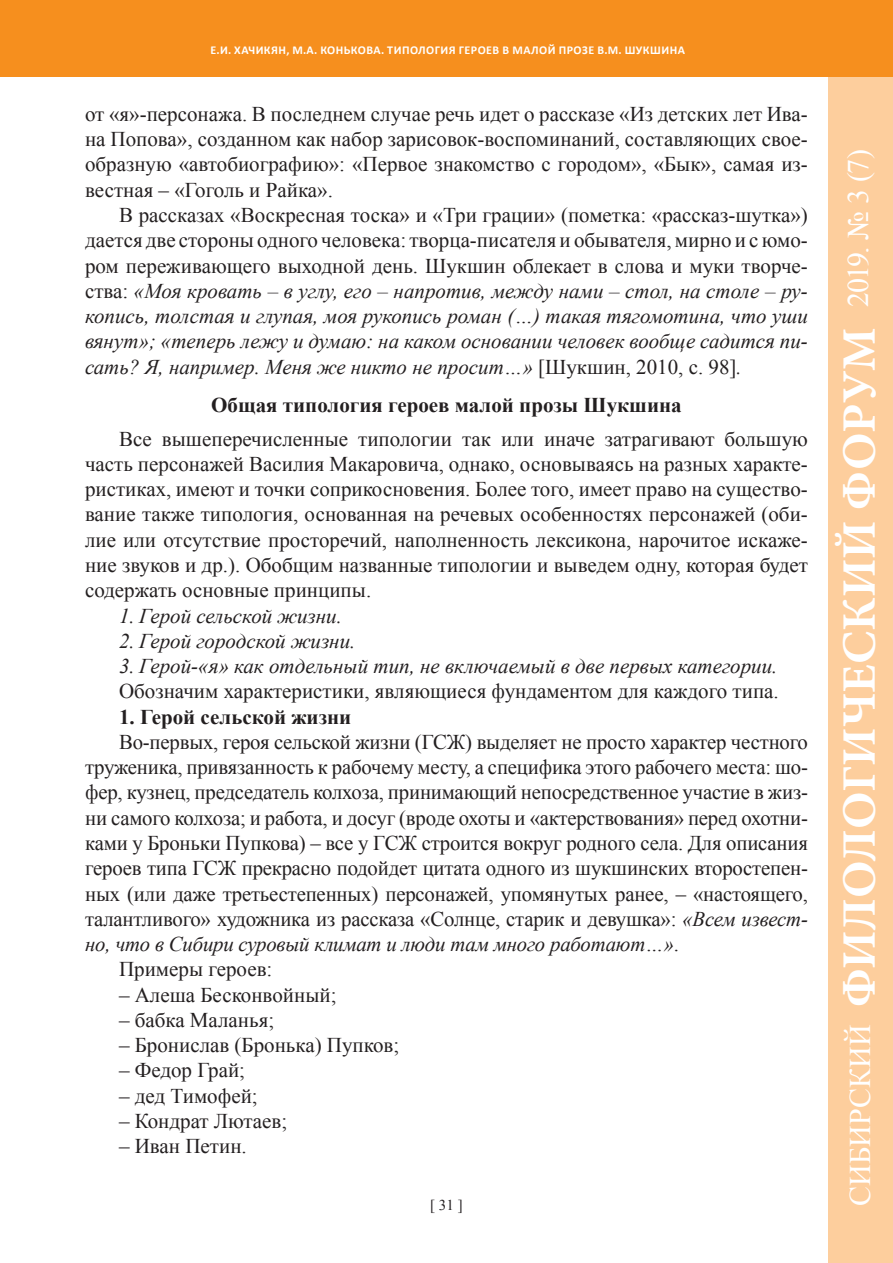
<style>
.page{position:relative;width:893px;height:1263px;background:#fff}
.page>*{position:absolute;margin:0;border:0;box-sizing:border-box;transform-origin:0 0}
.t1{font:700 48px "Minion Pro";color:#fff}
.t2{font:30px "Times New Roman";letter-spacing:-.005em;color:#fff}
.t3{font:21px/25.3px "Times New Roman";letter-spacing:-.01em;color:#231f20;text-align:justify}
.t4{font:italic 21px/25.3px "Times New Roman";color:#231f20;text-align:justify}
.t5{font:700 21px "Times New Roman";color:#231f20}
.t6{font:15px "Times New Roman";color:#231f20}
.t7{font:700 12px "Calibri";letter-spacing:.04em;color:#fff}
.s1{font-style:normal}
.s2{font-style:italic}
</style>
<div class="page">
<div style="left:828px;top:0;width:65px;height:1263px;background:#fdce9d"></div>
<div style="left:0;top:0;width:893px;height:77px;background:#f68f1e"></div>
<p class="t7" style="left:211px;top:43px;width:40px">Е.И. Хачикян</p>
<p class="t7" style="left:286px;top:43px;width:73px">, М.А. Кон ькова</p>
<p class="t7" style="left:381px;top:43px;width:305px">. ТИПОЛОГИЯ ГЕРОЕВ В МАЛОЙ ПРОЗЕ В.М. ШУКШИНА</p>
<p class="t3" style="left:85px;top:101px;width:724px">от «я»-персонажа. В последнем случае речь идет о рассказе «Из детских лет Ива&shy;на Попова», созданном как набор зарисовок-воспоминаний, составляющих свое&shy;образную «автобиографию»: «Первое знакомство с городом», «Бык», самая из&shy;вестная – «Гоголь и Райка».</p>
<p class="t4" style="left:85px;top:202px;width:724px;text-indent:34px"><span class="s1">В рассказах «Воскресная тоска» и «Три грации» (пометка: «рассказ-шутка») дается две стороны одного человека: творца-писателя и обывателя, мирно и с юмо&shy;ром переживающего выходной день. Шукшин облекает в слова и муки творче&shy;ства:</span> «Моя кровать – в углу, его – напротив, между нами – стол, на столе – ру&shy;копись, толстая и глупая, моя рукопись роман (…) такая тягомотина, что уши вянут»; «теперь лежу и думаю: на каком основании человек вообще садится пи&shy;сать? Я, например. Меня же никто не просит…» <span class="s1">[Шукшин, 2010, с. 98]</span>.</p>
<p class="t5" style="left:211px;top:390px;width:472px">Общая типология героев малой прозы Шукшина</p>
<p class="t3" style="left:85px;top:425px;width:724px;text-indent:34px">Все вышеперечисленные типологии так или иначе затрагивают большую часть персонажей Василия Макаровича, однако, основываясь на разных характе&shy;ристиках, имеют и точки соприкосновения. Более того, имеет право на существо&shy;вание также типология, основанная на речевых особенностях персонажей (оби&shy;лие или отсутствие просторечий, наполненность лексикона, нарочитое искаже&shy;ние звуков и др.). Обобщим названные типологии и выведем одну, которая будет содержать основные принципы.</p>
<p class="t4" style="left:119px;top:602px;width:224px">1. Герой сельской жизни.</p>
<p class="t4" style="left:119px;top:628px;width:238px">2. Герой городской жизни.</p>
<p class="t4" style="left:119px;top:653px;width:660px">3. Герой-«я» как отдельный тип, не включаемый в две первых категории.</p>
<p class="t3" style="left:119px;top:678px;width:661px">Обозначим характеристики, являющиеся фундаментом для каждого типа.</p>
<p class="t5" style="left:119px;top:702px;width:234px">1. Герой сельской жизни</p>
<p class="t3" style="left:119px;top:729px;width:690px">Во-первых, героя сельской жизни (ГСЖ) выделяет не просто характер честного</p>
<p class="t3" style="left:85px;top:754px;width:724px">труженика, привязанность к рабочему месту, а специфика этого рабочего места: шо-</p>
<p class="t3" style="left:85px;top:779px;width:724px">фер, кузнец, председатель колхоза, принимающий непосредственное участие в жиз-</p>
<p class="t3" style="left:85px;top:805px;width:724px">ни самого колхоза; и работа, и досуг (вроде охоты и «актерствования» перед охотни-</p>
<p class="t3" style="left:85px;top:830px;width:724px">ками у Броньки Пупкова) – все у ГСЖ строится вокруг родного села. Для описания</p>
<p class="t3" style="left:85px;top:855px;width:724px">героев типа ГСЖ прекрасно подойдет цитата одного из шукшинских второстепен-</p>
<p class="t3" style="left:85px;top:880px;width:724px">ных (или даже третьестепенных) персонажей, упомянутых ранее, – «настоящего,</p>
<p class="t3" style="left:85px;top:906px;width:724px">талантливого» художника из рассказа «Солнце, старик и девушка»: <span class="s2">«Всем извест-</span></p>
<p class="t4" style="left:85px;top:931px;width:595px">но, что в Сибири суровый климат и люди там много работают…»<span class="s1">.</span></p>
<p class="t3" style="left:119px;top:956px;width:155px">Примеры героев:</p>
<p class="t3" style="left:119px;top:981px;width:219px">– Алеша Бесконвойный;</p>
<p class="t3" style="left:119px;top:1007px;width:157px">– бабка Маланья;</p>
<p class="t3" style="left:119px;top:1032px;width:282px">– Бронислав (Бронька) Пупков;</p>
<p class="t3" style="left:119px;top:1057px;width:128px">– Федор Грай;</p>
<p class="t3" style="left:119px;top:1083px;width:140px">– дед Тимофей;</p>
<p class="t3" style="left:119px;top:1108px;width:170px">– Кондрат Лютаев;</p>
<p class="t3" style="left:119px;top:1133px;width:129px">– Иван Петин.</p>
<p class="t6" style="left:430px;top:1194px;width:34px">[ 31 ]</p>
<h2 class="t2" style="left:838px;top:307px;width:160px;rotate:-90deg">2019. № 3 (7)</h2>
<h1 class="t1" style="left:831px;top:1007px;width:681px;rotate:-90deg">ФИЛОЛОГИЧЕСКИЙ ФОРУМ</h1>
<h2 class="t2" style="left:840px;top:1206px;width:183px;rotate:-90deg">СИБИРСКИЙ</h2>
</div>
